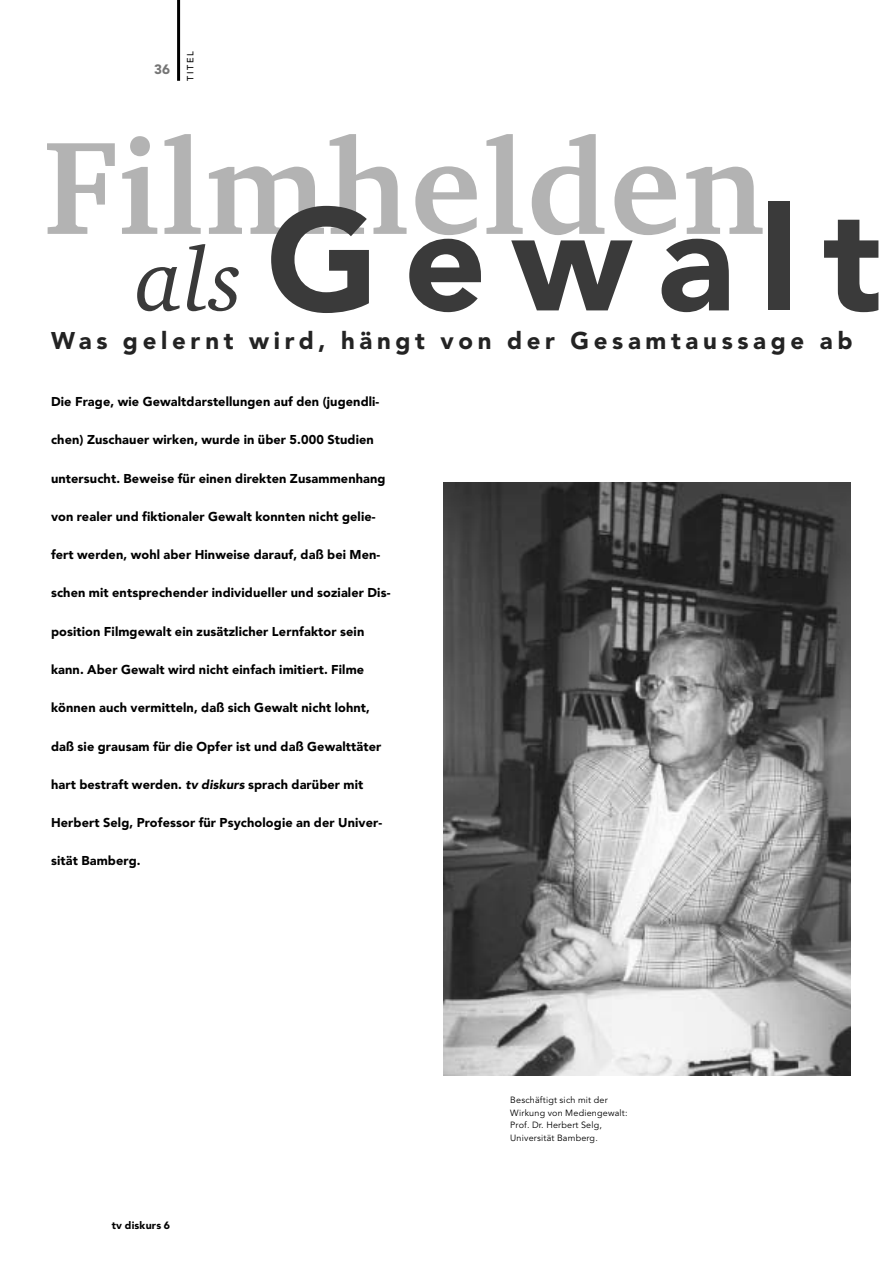
<style>
.page{position:relative;width:893px;height:1263px;background:#fff}
.page>*{position:absolute;margin:0;border:0;box-sizing:border-box;transform-origin:0 0}
.t1{font:900 144px "Avenir";letter-spacing:.175em;color:#3a3a3a}
.t2{font:700 135px "Charter BT";letter-spacing:.015em;color:#b3b3b3}
.t3{font:900 24px "Avenir";letter-spacing:.195em;color:#232323}
.t4{font:900 13.5px "Avenir";color:#757575}
.t5{font:900 12.75px "Avenir";letter-spacing:.01em;color:#000}
.t6{font:900 10.5px "Avenir";letter-spacing:.02em;color:#000}
.t7{font:9px/12.8px "Avenir";letter-spacing:.02em;color:#000}
.t8{font:500 9px "Avenir";letter-spacing:.165em;color:#000}
.s1{font-family:"Charter BT";font-weight:400;font-style:italic;font-size:90px}
.s2{font-style:italic}
</style>
<div class="page">
<hr style="left:177px;top:0;width:3px;height:81px;background:#000">
<img style="left:444px;top:483px;width:406px;height:593px">
<p class="t4" style="left:154px;top:64px;width:17px">36</p>
<p class="t8" style="left:187px;top:81px;width:31px;rotate:-90deg">TITEL</p>
<h2 class="t2" style="left:44px;top:134px;width:722px">Filmhelden</h2>
<h1 class="t1" style="left:136px;top:202px;width:748px"><span class="s1">als</span> Gewalt</h1>
<h3 class="t3" style="left:51px;top:331px;width:803px">Was gelernt wird, hängt von der Gesamtaussage ab</h3>
<p class="t5" style="left:51px;top:396px;width:330px">Die Frage, wie Gewaltdarstellungen auf den (jugendli-</p>
<p class="t5" style="left:51px;top:435px;width:324px">chen) Zuschauer wirken, wurde in über 5.000 Studien</p>
<p class="t5" style="left:51px;top:473px;width:336px">untersucht. Beweise für einen direkten Zusammenhang</p>
<p class="t5" style="left:51px;top:511px;width:326px">von realer und fiktionaler Gewalt konnten nicht gelie-</p>
<p class="t5" style="left:51px;top:549px;width:331px">fert werden, wohl aber Hinweise darauf, daß bei Men-</p>
<p class="t5" style="left:51px;top:588px;width:341px">schen mit entsprechender individueller und sozialer Dis-</p>
<p class="t5" style="left:51px;top:626px;width:315px">position Filmgewalt ein zusätzlicher Lernfaktor sein</p>
<p class="t5" style="left:51px;top:664px;width:315px">kann. Aber Gewalt wird nicht einfach imitiert. Filme</p>
<p class="t5" style="left:51px;top:703px;width:320px">können auch vermitteln, daß sich Gewalt nicht lohnt,</p>
<p class="t5" style="left:51px;top:741px;width:332px">daß sie grausam für die Opfer ist und daß Gewalttäter</p>
<p class="t5" style="left:51px;top:779px;width:314px">hart bestraft werden. <span class="s2">tv diskurs</span> sprach darüber mit</p>
<p class="t5" style="left:51px;top:817px;width:333px">Herbert Selg, Professor für Psychologie an der Univer-</p>
<p class="t5" style="left:51px;top:856px;width:91px">sität Bamberg.</p>
<p class="t6" style="left:112px;top:1221px;width:60px">tv diskurs 6</p>
<p class="t7" style="left:510px;top:1094px;width:119px">Beschäftigt sich mit der<br>Wirkung von Mediengewalt:<br>Prof. Dr. Herbert Selg,<br>Universität Bamberg.</p>
</div>
